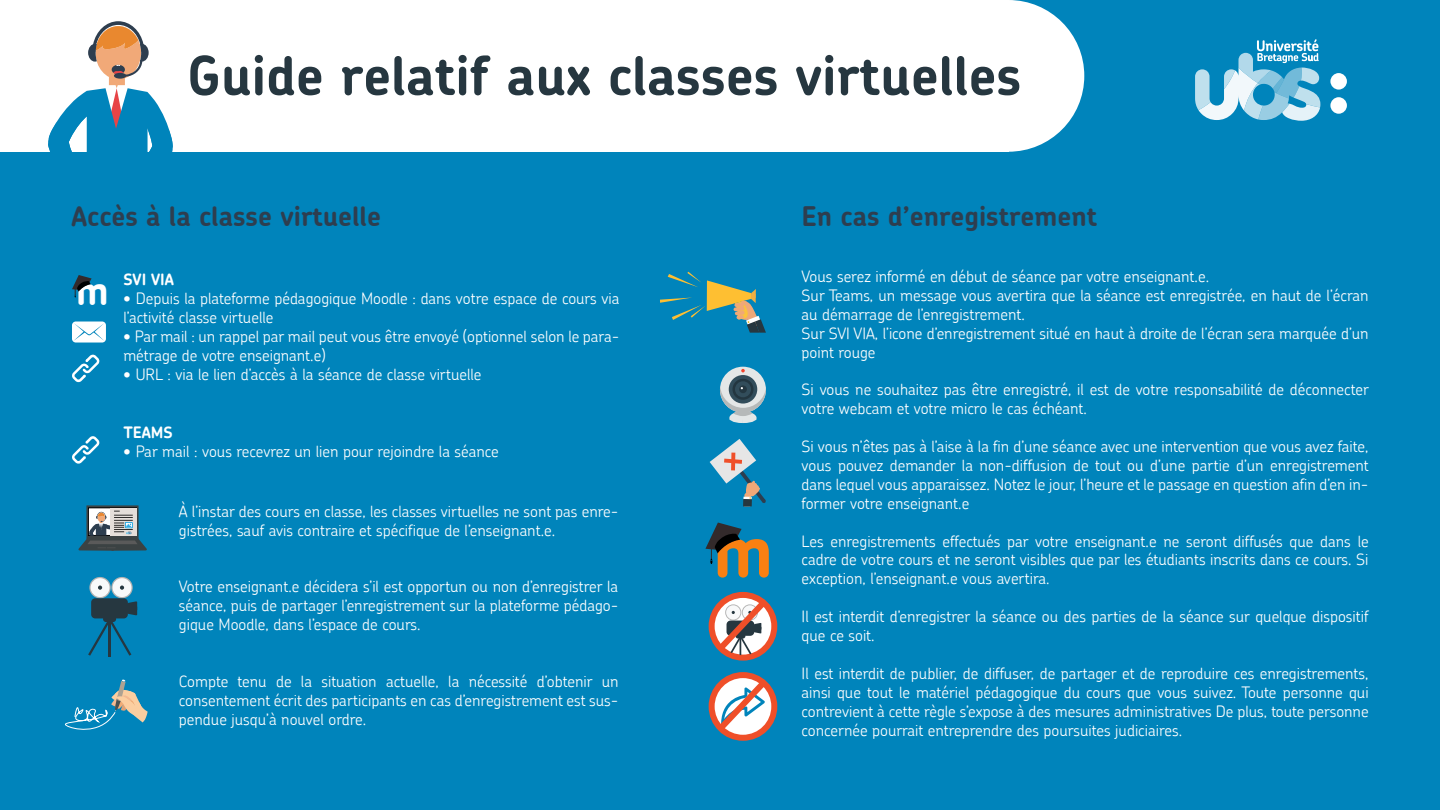
<style>
.page{position:relative;width:1440px;height:810px;background:#0084bb}
.page>*{position:absolute;margin:0;border:0;box-sizing:border-box;transform-origin:0 0}
.t1{font:700 72.38px "Chevin";color:#f98012}
.t2{font:700 54px "Chevin";color:#263740}
.t3{font:700 39.3px "Chevin";color:#fff}
.t4{font:700 27px "Chevin";color:#2e3e4f}
.t5{font:300 15.75px/18.9px "Chevin";color:#fff}
.t6{font:700 15.75px "Chevin";color:#fff}
</style>
<div class="page">
<div style="left:0;top:0;width:1008px;height:152px;background:#fff"></div>
<div style="left:933px;top:0;width:151px;height:152px;background:#fff;border-radius:50%"></div>
<svg style="left:48px;top:21px;width:125px;height:131px"></svg>
<div style="left:114px;top:73px;width:12px;height:6px;background:#2e3e4f;border-radius:50%"></div>
<div style="left:1330px;top:73px;width:17px;height:17px;background:#fff;border-radius:50%"></div>
<div style="left:1330px;top:97px;width:17px;height:17px;background:#fff;border-radius:50%"></div>
<svg style="left:1195px;top:39px;width:125px;height:82px"></svg>
<div style="left:86px;top:505px;width:53px;height:34px;background:linear-gradient(to right,#131616,#131616)"></div>
<div style="left:88px;top:508px;width:49px;height:27px;background:#fff"></div>
<div style="left:110px;top:508px;width:27px;height:27px;background:#e4ded9"></div>
<svg style="left:78px;top:511px;width:69px;height:40px"></svg>
<svg style="left:89px;top:577px;width:22px;height:21px"></svg>
<div style="left:91px;top:578px;width:19px;height:19px;background:#f8f9fa;border-radius:50%"></div>
<svg style="left:98px;top:586px;width:4px;height:4px"></svg>
<svg style="left:111px;top:577px;width:22px;height:21px"></svg>
<div style="left:113px;top:578px;width:18px;height:19px;background:#f8f9fa;border-radius:50%"></div>
<svg style="left:120px;top:586px;width:4px;height:4px"></svg>
<div style="left:91px;top:598px;width:37px;height:20px;background:#263740;border-radius:4px"></div>
<hr style="left:108px;top:613px;width:3px;height:44px;background:#263740">
<svg style="left:88px;top:601px;width:49px;height:55px"></svg>
<div style="left:720px;top:367px;width:46px;height:46px;background:#e4e7e7;border-radius:50%"></div>
<div style="left:729px;top:375px;width:28px;height:29px;background:#324d5b;border-radius:50%"></div>
<div style="left:733px;top:379px;width:21px;height:21px;background:#233640;border-radius:50%"></div>
<div style="left:735px;top:381px;width:16px;height:16px;background:#324d5b;border-radius:50%"></div>
<div style="left:739px;top:385px;width:8px;height:8px;background:#2b4350;border-radius:50%"></div>
<svg style="left:720px;top:386px;width:46px;height:37px"></svg>
<svg style="left:741px;top:369px;width:4px;height:3px"></svg>
<svg style="left:660px;top:272px;width:106px;height:61px"></svg>
<svg style="left:710px;top:439px;width:56px;height:67px"></svg>
<svg style="left:705px;top:523px;width:37px;height:41px"></svg>
<div style="left:709px;top:592px;width:68px;height:69px;border:6px solid #ef4f29;border-radius:50%"></div>
<svg style="left:712px;top:594px;width:60px;height:63px;background:#c29e99"></svg>
<div style="left:709px;top:672px;width:68px;height:69px;border:6px solid #ef4f29;border-radius:50%"></div>
<svg style="left:712px;top:674px;width:60px;height:63px;background:#cdb0ae"></svg>
<svg style="left:72px;top:275px;width:20px;height:23px"></svg>
<div style="left:72px;top:322px;width:34px;height:21px;background:#fff;border-radius:4px"></div>
<svg style="left:74px;top:323px;width:30px;height:18px"></svg>
<svg style="left:72px;top:354px;width:28px;height:29px"></svg>
<svg style="left:72px;top:436px;width:28px;height:28px"></svg>
<svg style="left:65px;top:679px;width:83px;height:51px"></svg>
<h2 class="t2" style="left:187px;top:51px;width:836px">Guide relatif aux classes virtuelles</h2>
<h3 class="t4" style="left:72px;top:204px;width:311px">Accès à la classe virtuelle</h3>
<h3 class="t4" style="left:802px;top:204px;width:297px">En cas d’enregistrement</h3>
<h3 class="t3" style="left:75px;top:273px;width:35px">m</h3>
<p class="t6" style="left:123px;top:273px;width:52px">SVI VIA</p>
<p class="t5" style="left:123px;top:290px;width:498px">ï Depuis la plateforme pédagogique Moodle : dans votre espace de cours via l’activité classe virtuelle<br>ï Par mail : un rappel par mail peut vous être envoyé (optionnel selon le para&shy;métrage de votre enseignant.e)<br>ï URL : via le lien d’accès à la séance de classe virtuelle</p>
<p class="t6" style="left:123px;top:425px;width:51px">TEAMS</p>
<p class="t5" style="left:123px;top:442px;width:377px">ï Par mail : vous recevrez un lien pour rejoindre la séance</p>
<p class="t5" style="left:179px;top:502px;width:441px">À l’instar des cours en classe, les classes virtuelles ne sont pas enre&shy;gistrées, sauf avis contraire et spécifique de l’enseignant.e.</p>
<p class="t5" style="left:179px;top:578px;width:441px;text-align:justify">Votre enseignant.e décidera s’il est opportun ou non d’enregistrer la séance, puis de partager l’enregistrement sur la plateforme pédago&shy;gique Moodle, dans l’espace de cours.</p>
<p class="t5" style="left:179px;top:672px;width:441px;text-align:justify">Compte tenu de la situation actuelle, la nécessité d’obtenir un consentement écrit des participants en cas d’enregistrement est sus&shy;pendue jusqu’à nouvel ordre.</p>
<h1 class="t1" style="left:712px;top:519px;width:63px">m</h1>
<p class="t5" style="left:802px;top:267px;width:568px">Vous serez informé en début de séance par votre enseignant.e.<br>Sur Teams, un message vous avertira que la séance est enregistrée, en haut de l’écran au démarrage de l’enregistrement.<br>Sur SVI VIA, l’icone d’enregistrement situé en haut à droite de l’écran sera marquée d’un point rouge</p>
<p class="t5" style="left:802px;top:381px;width:569px">Si vous ne souhaitez pas être enregistré, il est de votre responsabilité de déconnecter votre webcam et votre micro le cas échéant.</p>
<p class="t5" style="left:802px;top:438px;width:569px;text-align:justify">Si vous n’êtes pas à l’aise à la fin d’une séance avec une intervention que vous avez faite, vous pouvez demander la non-diffusion de tout ou d’une partie d’un enregistrement dans lequel vous apparaissez. Notez le jour, l’heure et le passage en question afin d’en in&shy;former votre enseignant.e</p>
<p class="t5" style="left:802px;top:532px;width:569px;text-align:justify">Les enregistrements effectués par votre enseignant.e ne seront diffusés que dans le cadre de votre cours et ne seront visibles que par les étudiants inscrits dans ce cours. Si exception, l’enseignant.e vous avertira.</p>
<p class="t5" style="left:802px;top:608px;width:569px">Il est interdit d’enregistrer la séance ou des parties de la séance sur quelque dispositif que ce soit.</p>
<p class="t5" style="left:802px;top:664px;width:569px;text-align:justify">Il est interdit de publier, de diffuser, de partager et de reproduire ces enregistrements, ainsi que tout le matériel pédagogique du cours que vous suivez. Toute personne qui contrevient à cette règle s’expose à des mesures administratives De plus, toute personne concernée pourrait entreprendre des poursuites judiciaires.</p>
</div>
